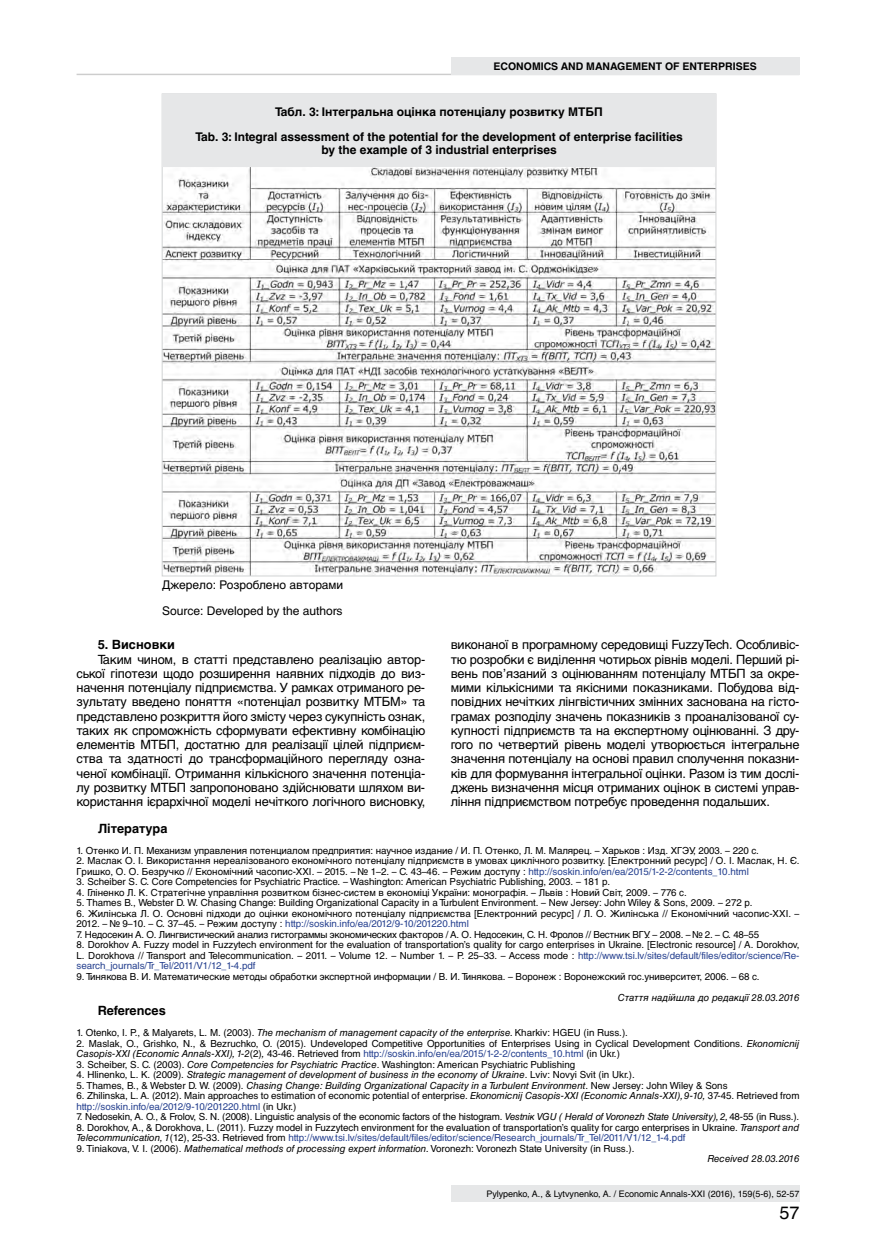
<style>
.page{position:relative;width:876px;height:1246px;background:#fff}
.page>*{position:absolute;margin:0;border:0;box-sizing:border-box;transform-origin:0 0}
.t1{font:18px "Helvetica C";color:#000}
.t2{font:12.75px/14.2px "Helvetica C";letter-spacing:-.015em;color:#000;text-align:justify}
.t3{font:700 12.75px "Helvetica C";color:#000}
.t4{font:700 12px/25.5px "Helvetica C";color:#000;text-align:center}
.t5{font:12px/25.5px "Helvetica C";color:#000}
.t6{font:700 10.5px "Helvetica C";color:#000}
.t7{font:9.75px/10.5px "Helvetica C";color:#000}
.t8{font:italic 9.75px "Helvetica C";color:#000}
.t9{font:9.75px "Helvetica C";letter-spacing:-.02em;color:#000}
.t10{font:9px "Helvetica C";color:#000}
.s1{color:#25408f}
.s2{font-style:italic}
.s3{font-style:normal}
</style>
<div class="page">
<hr style="left:77px;top:74px;width:722px;height:1px;background:#000">
<div style="left:451px;top:57px;width:348px;height:17px;background:#e6e7e8"></div>
<div style="left:451px;top:1185px;width:348px;height:17px;background:#e6e7e8"></div>
<img style="left:164px;top:166px;width:550px;height:408px">
<div style="left:162px;top:94px;width:554px;height:72px;background:#e6e7e8"></div>
<p class="t6" style="left:493px;top:60px;width:265px">ECONOMICS AND MANAGEMENT OF ENTERPRISES</p>
<p class="t4" style="left:195px;top:99px;width:489px">Табл. 3: Інтегральна оцінка потенціалу розвитку МТБП<br>Tab. 3: Integral assessment of the potential for the development of enterprise facilities</p>
<p class="t4" style="left:321px;top:137px;width:237px">by the example of 3 industrial enterprises</p>
<p class="t5" style="left:162px;top:572px;width:182px">Джерело: Розроблено авторами<br>Source: Developed by the authors</p>
<h2 class="t3" style="left:98px;top:638px;width:79px">5. Висновки</h2>
<p class="t2" style="left:77px;top:652px;width:350px;text-indent:21px">Таким чином, в статті представлено реалізацію автор&shy;ської гіпотези щодо розширення наявних підходів до виз&shy;начення потенціалу підприємства. У рамках отриманого ре&shy;зультату введено поняття «потенціал розвитку МТБМ» та представлено розкриття його змісту через сукупність ознак, таких як спроможність сформувати ефективну комбінацію елементів МТБП, достатню для реалізації цілей підприєм&shy;ства та здатності до трансформаційного перегляду озна&shy;ченої комбінації. Отримання кількісного значення потенціа&shy;лу розвитку МТБП запропоновано здійснювати шляхом ви&shy;користання ієрархічної моделі нечіткого логічного висновку,</p>
<p class="t2" style="left:451px;top:638px;width:350px">виконаної в програмному середовищі FuzzyTech. Особливіс&shy;тю розробки є виділення чотирьох рівнів моделі. Перший рі&shy;вень пов’язаний з оцінюванням потенціалу МТБП за окре&shy;мими кількісними та якісними показниками. Побудова від&shy;повідних нечітких лінгвістичних змінних заснована на гісто&shy;грамах розподілу значень показників з проаналізованої су&shy;купності підприємств та на експертному оцінюванні. З дру&shy;гого по четвертий рівень моделі утворюється інтегральне значення потенціалу на основі правил сполучення показни&shy;ків для формування інтегральної оцінки. Разом із тим дослі&shy;джень визначення місця отриманих оцінок в системі управ&shy;ління підприємством потребує проведення подальших.</p>
<h2 class="t3" style="left:98px;top:821px;width:71px">Література</h2>
<p class="t7" style="left:77px;top:845px;width:684px">1. Отенко И. П. Механизм управления потенциалом предприятия: научное издание / И. П. Отенко, Л. М. Малярец. – Харьков : Изд. ХГЭУ, 2003. – 220 с.</p>
<p class="t7" style="left:77px;top:856px;width:724px">2. Маслак О. І. Використання нереалізованого економічного потенціалу підприємств в умовах циклічного розвитку. [Електронний ресурс] / О. І. Маслак, Н. Є.<br>Гришко, О. О. Безручко // Економічний часопис-ХХІ. – 2015. – № 1–2. – С. 43–46. – Режим доступу : <span class="s1">http://soskin.info/en/ea/2015/1-2-2/contents_10.html</span></p>
<p class="t7" style="left:77px;top:877px;width:535px">3. Scheiber S. C. Core Competencies for Psychiatric Practice. – Washington: American Psychiatric Publishing, 2003. – 181 р.</p>
<p class="t7" style="left:77px;top:887px;width:612px">4. Гліненко Л. К. Стратегічне управління розвитком бізнес-систем в економіці України: монографія. – Львів : Новий Світ, 2009. – 776 с.</p>
<p class="t7" style="left:77px;top:898px;width:677px">5. Thames B., Webster D. W. Chasing Change: Building Organizational Capacity in a Turbulent Environment. – New Jersey: John Wiley &amp; Sons, 2009. – 272 p.</p>
<p class="t7" style="left:77px;top:908px;width:724px">6. Жилінська Л. О. Основні підходи до оцінки економічного потенціалу підприємства [Електронний ресурс] / Л. О. Жилінська // Економічний часопис-ХХІ. –<br>2012. – № 9–10. – С. 37–45. – Режим доступу : <span class="s1">http://soskin.info/ea/2012/9-10/201220.html</span></p>
<p class="t9" style="left:77px;top:929px;width:684px">7. Недосекин А. О. Лингвистический анализ гистограммы экономических факторов / А. О. Недосекин, С. Н. Фролов // Вестник ВГУ. – 2008. – № 2. – С. 48–55</p>
<p class="t7" style="left:77px;top:940px;width:724px;text-align:justify">8. Dorokhov А. Fuzzy model in Fuzzytech environment for the evaluation of transportation’s quality for cargo enterprises in Ukraine. [Electronic resource] / А. Dorokhov, L. Dorokhova // Transport and Telecommunication. – 2011. – Volume 12. – Number 1. – P. 25–33. – Access mode : <span class="s1">http://www.tsi.lv/sites/default/files/editor/science/Re&shy;search_journals/Tr_Tel/2011/V1/12_1-4.pdf</span></p>
<p class="t7" style="left:77px;top:971px;width:685px">9. Тинякова В. И. Математические методы обработки экспертной информации / В. И. Тинякова. – Воронеж : Воронежский гос.университет, 2006. – 68 с.</p>
<p class="t8" style="left:618px;top:992px;width:183px">Стаття надійшла до редакції 28.03.2016</p>
<h2 class="t3" style="left:98px;top:1003px;width:69px">References</h2>
<p class="t7" style="left:77px;top:1027px;width:553px">1. Otenko, I. P., &amp; Malyarets, L. M. (2003). <span class="s2">The mechanism of management capacity of the enterprise.</span> Kharkiv: HGEU (in Russ.).</p>
<p class="t7" style="left:77px;top:1038px;width:724px">2. Maslak, O., Grishko, N., &amp; Bezruchko, O. (2015). Undeveloped Competitive Opportunities of Enterprises Using in Cyclical Development Conditions. <span class="s2">Ekonomicnij<br>Casopis-XXI (Economic Annals-XXI), 1-2</span>(2)<span class="s2">,</span> 43-46. Retrieved from <span class="s1">http://soskin.info/en/ea/2015/1-2-2/contents_10.html</span> (in Ukr.)</p>
<p class="t7" style="left:77px;top:1059px;width:500px">3. Scheiber, S. C. (2003). <span class="s2">Core Competencies for Psychiatric Practice</span>. Washington: American Psychiatric Publishing</p>
<p class="t8" style="left:77px;top:1069px;width:560px"><span class="s3">4. Hlinenko, L. K. (2009).</span> Strategic management of development of business in the economy of Ukraine<span class="s3">. Lviv: Novyi Svit (in Ukr.).</span></p>
<p class="t8" style="left:77px;top:1080px;width:652px"><span class="s3">5. Thames, B., &amp; Webster D. W. (2009).</span> Chasing Change: Building Organizational Capacity in a Turbulent Environment<span class="s3">. New Jersey: John Wiley &amp; Sons</span></p>
<p class="t7" style="left:77px;top:1090px;width:724px">6. Zhilinska, L. A. (2012). Main approaches to estimation of economic potential of enterprise. <span class="s2">Ekonomicnij Casopis-XXI (Economic Annals-XXI), 9-10,</span> 37-45. Retrieved from <span class="s1">http://soskin.info/ea/2012/9-10/201220.html</span> (in Ukr.)</p>
<p class="t7" style="left:77px;top:1111px;width:724px">7. Nedosekin, A. O., &amp; Frolov, S. N. (2008). Linguistic analysis of the economic factors of the histogram. <span class="s2">Vestniк VGU ( Herald of Voronezh State University), 2,</span> 48-55 (in Russ.).</p>
<p class="t7" style="left:77px;top:1122px;width:724px">8. Dorokhov, А., &amp; Dorokhova, L. (2011). Fuzzy model in Fuzzytech environment for the evaluation of transportation’s quality for cargo enterprises in Ukraine. <span class="s2">Transport and<br>Telecommunication, 1</span>(12), 25-33. Retrieved from <span class="s1">http://www.tsi.lv/sites/default/files/editor/science/Research_journals/Tr_Tel/2011/V1/12_1-4.pdf</span></p>
<p class="t7" style="left:77px;top:1143px;width:559px">9. Tiniakova, V. I. (2006). <span class="s2">Mathematical methods of processing expert information.</span> Voronezh: Voronezh State University (in Russ.).</p>
<p class="t8" style="left:707px;top:1153px;width:94px">Received 28.03.2016</p>
<p class="t10" style="left:486px;top:1189px;width:315px">Pylypenko, А., &amp; Lytvynenko, А. / Economic Annals-XXI (2016), 159(5-6), 52-57</p>
<h1 class="t1" style="left:779px;top:1203px;width:22px">57</h1>
</div>
